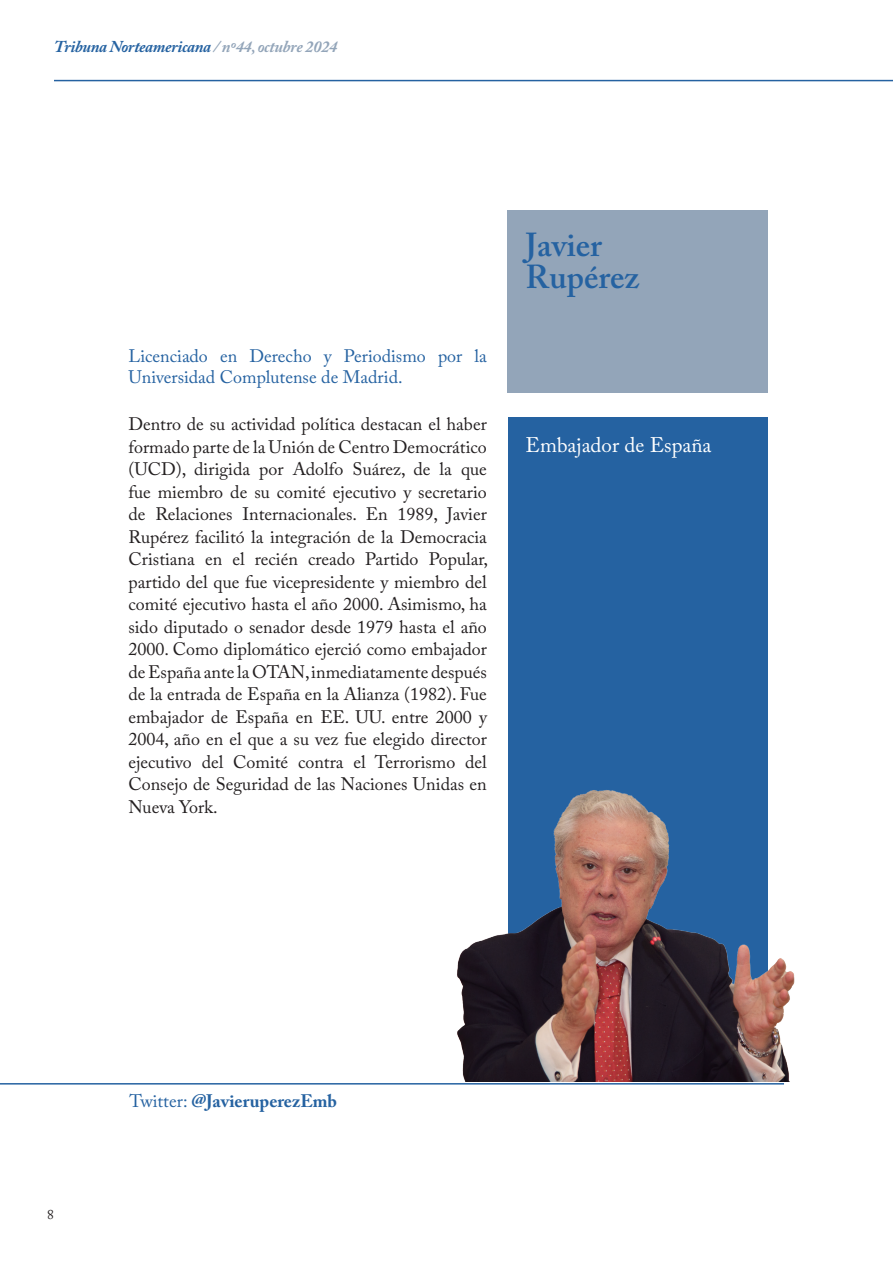
<style>
.page{position:relative;width:893px;height:1263px;background:#fff}
.page>*{position:absolute;margin:0;border:0;box-sizing:border-box;transform-origin:0 0}
.t1{font:600 33px/31.5px "Adobe Caslon Pro";color:#2562a1}
.t2{font:21px "Adobe Caslon Pro";color:#fff}
.t3{font:18px/22.5px "Adobe Caslon Pro";color:#231f20;text-align:justify}
.t4{font:18px/21.6px "Adobe Caslon Pro";color:#2562a1}
.t5{font:700 18px "Adobe Caslon Pro";color:#2562a1}
.t6{font:italic 700 16.5px "Adobe Caslon Pro";letter-spacing:-.02em;color:#2562a1}
.t7{font:13.5px "Adobe Caslon Pro";color:#231f20}
.s1{color:#93a5b9}
.s2{font-weight:400}
</style>
<div class="page">
<hr style="left:54px;top:80px;width:839px;height:1px;background:#2562a1">
<div style="left:508px;top:210px;width:260px;height:183px;background:#93a5b9"></div>
<div style="left:508px;top:417px;width:260px;height:607px;background:#2562a1"></div>
<hr style="left:0;top:1083px;width:784px;height:1px;background:#2562a1">
<img style="left:457px;top:790px;width:338px;height:292px">
<p class="t6" style="left:54px;top:37px;width:285px">Tribuna Norteamericana <span class="s1">/ nº44, octubre 2024</span></p>
<p class="t4" style="left:128px;top:345px;width:360px">Licenciado en Derecho y Periodismo por la<br>Universidad Complutense de Madrid.</p>
<p class="t3" style="left:128px;top:413px;width:361px">Dentro de su actividad política destacan el haber formado parte de la Unión de Centro Democrático (UCD), dirigida por Adolfo Suárez, de la que fue miembro de su comité ejecutivo y secretario de Relaciones Internacionales. En 1989, Javier Rupérez facilitó la integración de la Democracia Cristiana en el recién creado Partido Popular, partido del que fue vicepresidente y miembro del comité ejecutivo hasta el año 2000. Asimismo, ha sido diputado o senador desde 1979 hasta el año 2000. Como diplomático ejerció como embajador de España ante la OTAN, inmediatamente después de la entrada de España en la Alianza (1982). Fue embajador de España en EE. UU. entre 2000 y 2004, año en el que a su vez fue elegido director ejecutivo del Comité contra el Terrorismo del Consejo de Seguridad de las Naciones Unidas en Nueva York.</p>
<h1 class="t1" style="left:526px;top:229px;width:115px">Javier<br>Rupérez</h1>
<p class="t2" style="left:526px;top:433px;width:187px">Embajador de España</p>
<p class="t7" style="left:47px;top:1206px;width:8px">8</p>
<p class="t5" style="left:129px;top:1091px;width:209px"><span class="s2">Twitter:</span> @JavieruperezEmb</p>
</div>
